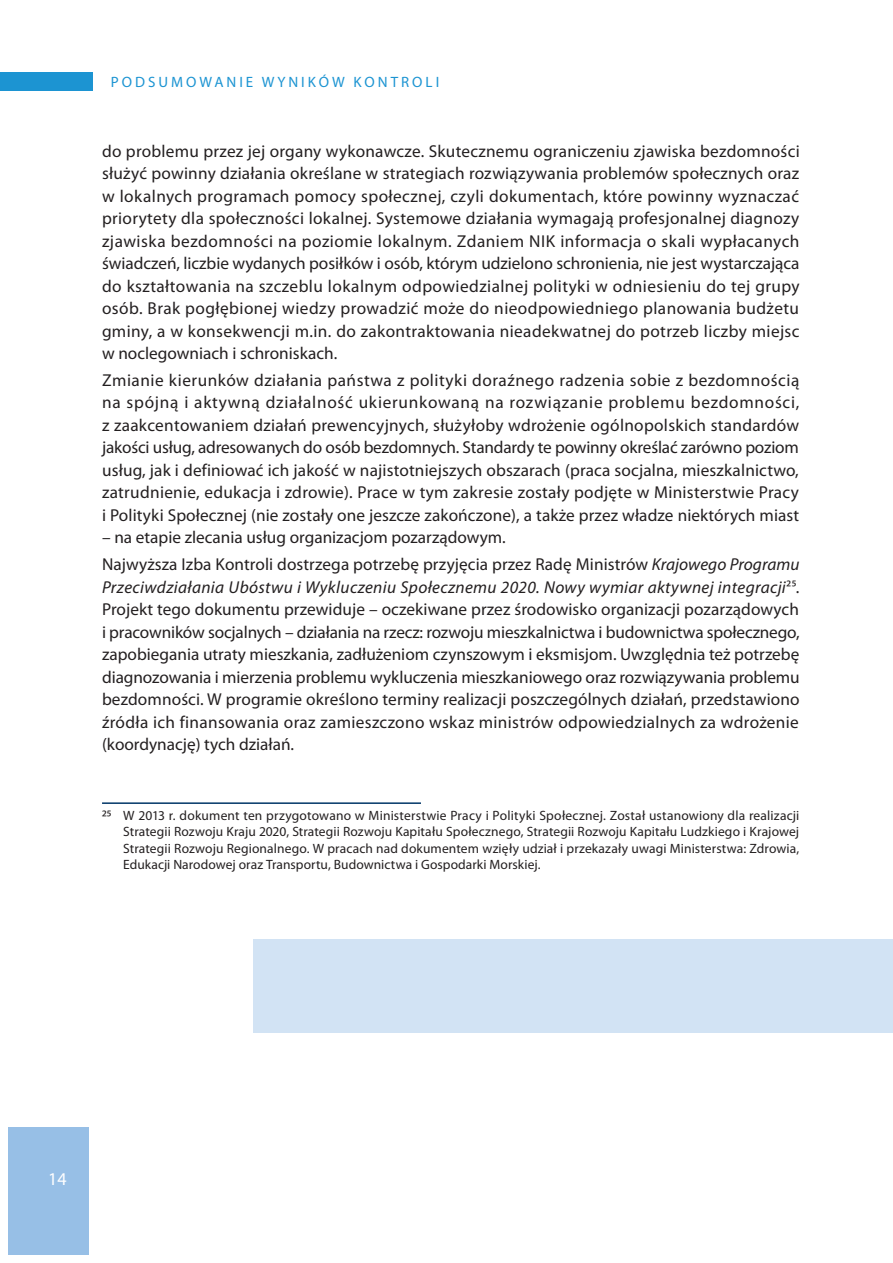
<style>
.page{position:relative;width:893px;height:1263px;background:#fff}
.page>*{position:absolute;margin:0;border:0;box-sizing:border-box;transform-origin:0 0}
.t1{font:18px "Myriad Pro";color:#fff}
.t2{font:17.25px/22.5px "Myriad Pro";letter-spacing:.005em;color:#231f20;text-align:justify}
.t3{font:15px "Myriad Pro";color:#1c94d2}
.t4{font:13.5px/16.2px "Myriad Pro";letter-spacing:.005em;color:#231f20;text-align:justify}
.s1{font-style:italic}
.s2{font-size:15px}
</style>
<div class="page">
<div style="left:9px;top:1127px;width:80px;height:127px;background:#97bfe6"></div>
<div style="left:0;top:72px;width:93px;height:19px;background:#1c94d2"></div>
<hr style="left:102px;top:802px;width:319px;height:2px;background:#003667">
<div style="left:254px;top:939px;width:639px;height:93px;background:#d2e3f4"></div>
<p class="t3" style="left:111px;top:73px;width:24px">Podsumowanie</p>
<p class="t3" style="left:262px;top:73px;width:13px">wyników</p>
<p class="t3" style="left:354px;top:73px;width:12px">kontroli</p>
<p class="t2" style="left:102px;top:139px;width:699px">do problemu przez jej organy wykonawcze. Skutecznemu ograniczeniu zjawiska bezdomności służyć powinny działania określane w strategiach rozwiązywania problemów społecznych oraz w lokalnych programach pomocy społecznej, czyli dokumentach, które powinny wyznaczać priorytety dla społeczności lokalnej. Systemowe działania wymagają profesjonalnej diagnozy zjawiska bezdomności na poziomie lokalnym. Zdaniem NIK informacja o skali wypłacanych świadczeń, liczbie wydanych posiłków i osób, którym udzielono schronienia, nie jest wystarczająca do kształtowania na szczeblu lokalnym odpowiedzialnej polityki w odniesieniu do tej grupy osób. Brak pogłębionej wiedzy prowadzić może do nieodpowiedniego planowania budżetu gminy, a w konsekwencji m.in. do zakontraktowania nieadekwatnej do potrzeb liczby miejsc w noclegowniach i schroniskach.</p>
<p class="t2" style="left:102px;top:369px;width:699px">Zmianie kierunków działania państwa z polityki doraźnego radzenia sobie z bezdomnością na spójną i aktywną działalność ukierunkowaną na rozwiązanie problemu bezdomności, z zaakcentowaniem działań prewencyjnych, służyłoby wdrożenie ogólnopolskich standardów jakości usług, adresowanych do osób bezdomnych. Standardy te powinny określać zarówno poziom usług, jak i definiować ich jakość w najistotniejszych obszarach (praca socjalna, mieszkalnictwo, zatrudnienie, edukacja i zdrowie). Prace w tym zakresie zostały podjęte w Ministerstwie Pracy i Polityki Społecznej (nie zostały one jeszcze zakończone), a także przez władze niektórych miast</p>
<p class="t2" style="left:102px;top:524px;width:699px;line-height:26.7px">– na etapie zlecania usług organizacjom pozarządowym.<br>Najwyższa Izba Kontroli dostrzega potrzebę przyjęcia przez Radę Ministrów <span class="s1">Krajowego Programu</span></p>
<p class="t2" style="left:102px;top:575px;width:699px"><span class="s1">Przeciwdziałania Ubóstwu i Wykluczeniu Społecznemu 2020. Nowy wymiar aktywnej integracji</span><span class="s2">25</span>.<br>Projekt tego dokumentu przewiduje – oczekiwane przez środowisko organizacji pozarządowych i pracowników socjalnych – działania na rzecz: rozwoju mieszkalnictwa i budownictwa społecznego, zapobiegania utraty mieszkania, zadłużeniom czynszowym i eksmisjom. Uwzględnia też potrzebę diagnozowania i mierzenia problemu wykluczenia mieszkaniowego oraz rozwiązywania problemu bezdomności. W programie określono terminy realizacji poszczególnych działań, przedstawiono źródła ich finansowania oraz zamieszczono wskaz ministrów odpowiedzialnych za wdrożenie (koordynację) tych działań.</p>
<p class="t4" style="left:123px;top:807px;width:678px;text-indent:-21px"><span class="s2">25</span> W 2013 r. dokument ten przygotowano w Ministerstwie Pracy i Polityki Społecznej. Został ustanowiony dla realizacji Strategii Rozwoju Kraju 2020, Strategii Rozwoju Kapitału Społecznego, Strategii Rozwoju Kapitału Ludzkiego i Krajowej Strategii Rozwoju Regionalnego. W pracach nad dokumentem wzięły udział i przekazały uwagi Ministerstwa: Zdrowia, Edukacji Narodowej oraz Transportu, Budownictwa i Gospodarki Morskiej.</p>
<p class="t1" style="left:48px;top:1168px;width:20px">14</p>
</div>
